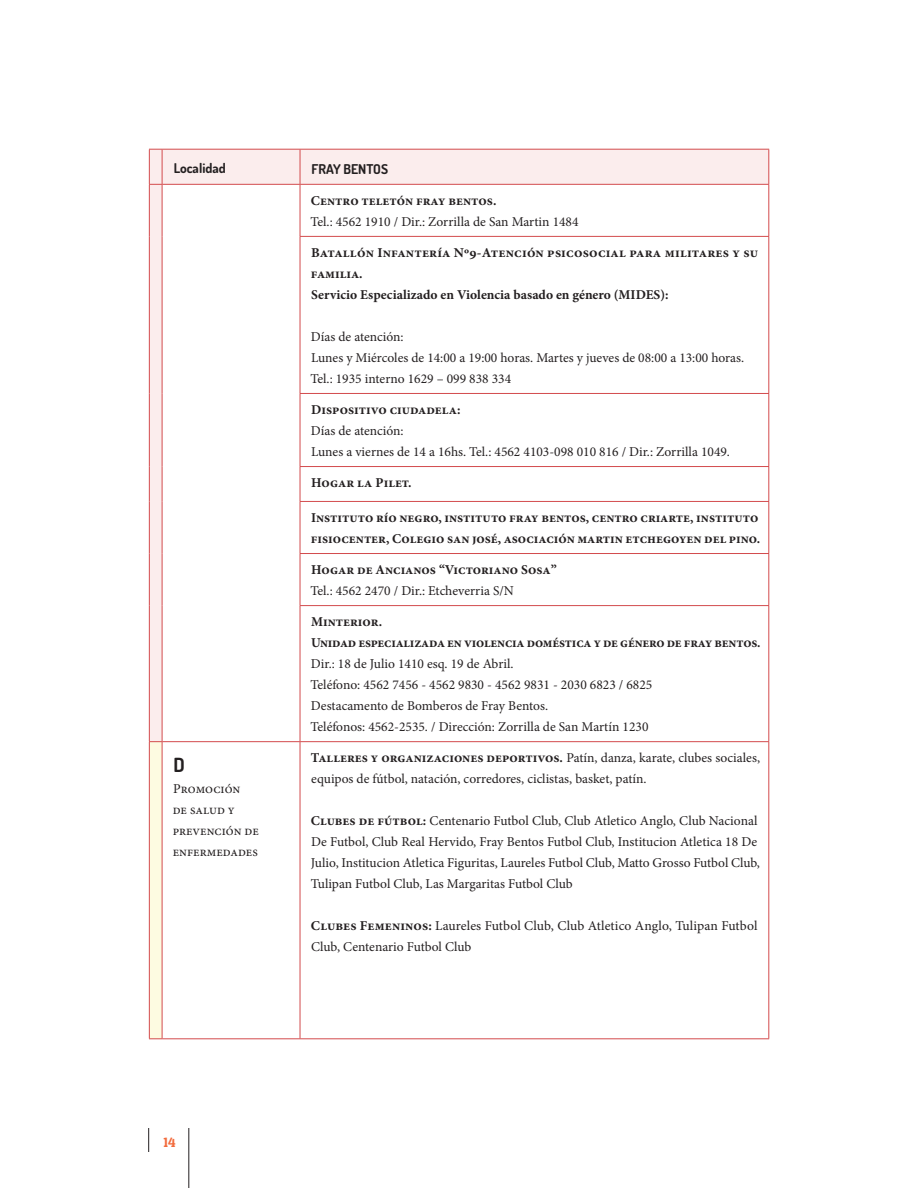
<style>
.page{position:relative;width:918px;height:1188px;background:#fff}
.page>*{position:absolute;margin:0;border:0;box-sizing:border-box;transform-origin:0 0}
.Texto_Interno{font:19.5px "Dosis";color:#231f20}
.Texto_Interno-2{font:13.5px/21px "Minion Pro";color:#231f20}
.Texto_Interno-3{font:700 13.5px/21px "Minion Pro";color:#231f20}
.Texto_Interno-4{font:13.5px "Dosis";color:#231f20}
.t1{font:13.5px "Patua One";color:#f26b3d}
.s1{font-weight:700}
</style>
<div class="page">
<svg style="left:148px;top:1128px;width:1px;height:24px"></svg>
<hr style="left:189px;top:1128px;width:1px;height:60px;background:#231f20">
<div style="left:149px;top:184px;width:13px;height:558px;background:#fbeded"></div>
<div style="left:149px;top:742px;width:13px;height:297px;background:#fdfbe1"></div>
<svg style="left:149px;top:149px;width:620px;height:36px;background:#f9e7e7"></svg>
<hr style="left:162px;top:184px;width:138px;height:1px;background:#d34b4d">
<hr style="left:300px;top:184px;width:469px;height:1px;background:#d34b4d">
<hr style="left:300px;top:185px;width:1px;height:51px;background:#d34b4d">
<hr style="left:768px;top:185px;width:1px;height:51px;background:#d34b4d">
<hr style="left:300px;top:236px;width:469px;height:1px;background:#d34b4d">
<hr style="left:300px;top:237px;width:1px;height:156px;background:#d34b4d">
<hr style="left:768px;top:237px;width:1px;height:156px;background:#d34b4d">
<hr style="left:300px;top:393px;width:469px;height:1px;background:#d34b4d">
<hr style="left:300px;top:394px;width:1px;height:72px;background:#d34b4d">
<hr style="left:768px;top:394px;width:1px;height:72px;background:#d34b4d">
<hr style="left:300px;top:466px;width:469px;height:1px;background:#d34b4d">
<hr style="left:300px;top:467px;width:1px;height:34px;background:#d34b4d">
<hr style="left:768px;top:467px;width:1px;height:34px;background:#d34b4d">
<hr style="left:300px;top:501px;width:469px;height:1px;background:#d34b4d">
<hr style="left:300px;top:502px;width:1px;height:51px;background:#d34b4d">
<hr style="left:768px;top:502px;width:1px;height:51px;background:#d34b4d">
<hr style="left:300px;top:553px;width:469px;height:1px;background:#d34b4d">
<hr style="left:300px;top:554px;width:1px;height:51px;background:#d34b4d">
<hr style="left:768px;top:554px;width:1px;height:51px;background:#d34b4d">
<hr style="left:300px;top:605px;width:469px;height:1px;background:#d34b4d">
<hr style="left:300px;top:606px;width:1px;height:135px;background:#d34b4d">
<hr style="left:768px;top:606px;width:1px;height:135px;background:#d34b4d">
<hr style="left:149px;top:742px;width:1px;height:296px;background:#d34b4d">
<hr style="left:162px;top:741px;width:138px;height:1px;background:#d34b4d">
<hr style="left:162px;top:742px;width:1px;height:296px;background:#d34b4d">
<hr style="left:300px;top:741px;width:469px;height:1px;background:#d34b4d">
<hr style="left:300px;top:742px;width:1px;height:296px;background:#d34b4d">
<hr style="left:768px;top:742px;width:1px;height:296px;background:#d34b4d">
<hr style="left:162px;top:1038px;width:138px;height:1px;background:#d34b4d">
<hr style="left:300px;top:1038px;width:469px;height:1px;background:#d34b4d">
<hr style="left:149px;top:185px;width:1px;height:51px;background:#d34b4d">
<hr style="left:162px;top:185px;width:1px;height:51px;background:#d34b4d">
<hr style="left:149px;top:236px;width:1px;height:157px;background:#d34b4d">
<hr style="left:162px;top:236px;width:1px;height:157px;background:#d34b4d">
<hr style="left:149px;top:393px;width:1px;height:74px;background:#d34b4d">
<hr style="left:162px;top:393px;width:1px;height:74px;background:#d34b4d">
<hr style="left:149px;top:467px;width:1px;height:34px;background:#d34b4d">
<hr style="left:162px;top:467px;width:1px;height:34px;background:#d34b4d">
<hr style="left:149px;top:501px;width:1px;height:53px;background:#d34b4d">
<hr style="left:162px;top:501px;width:1px;height:53px;background:#d34b4d">
<hr style="left:149px;top:554px;width:1px;height:52px;background:#d34b4d">
<hr style="left:162px;top:554px;width:1px;height:52px;background:#d34b4d">
<hr style="left:149px;top:606px;width:1px;height:135px;background:#d34b4d">
<hr style="left:162px;top:606px;width:1px;height:135px;background:#d34b4d">
<svg style="left:149px;top:741px;width:13px;height:1px"></svg>
<svg style="left:149px;top:1038px;width:13px;height:1px"></svg>
<p class="Texto_Interno-4" style="left:174px;top:159px;width:54px">Localidad</p>
<p class="Texto_Interno-4" style="left:312px;top:159px;width:78px">FRAY BENTOS</p>
<p class="Texto_Interno-3" style="left:311px;top:190px;width:187px">Centro teletón fray bentos.</p>
<p class="Texto_Interno-2" style="left:311px;top:211px;width:270px">Tel.: 4562 1910 / Dir.: Zorrilla de San Martin 1484</p>
<p class="Texto_Interno-3" style="left:311px;top:242px;width:449px">Batallón Infantería Nº9-Atención psicosocial para militares y su familia.</p>
<p class="Texto_Interno-3" style="left:311px;top:284px;width:359px">Servicio Especializado en Violencia basado en género (MIDES):</p>
<p class="Texto_Interno-2" style="left:311px;top:326px;width:94px">Días de atención:</p>
<p class="Texto_Interno-2" style="left:311px;top:347px;width:435px">Lunes y Miércoles de 14:00 a 19:00 horas. Martes y jueves de 08:00 a 13:00 horas.</p>
<p class="Texto_Interno-2" style="left:311px;top:368px;width:202px">Tel.: 1935 interno 1629 – 099 838 334</p>
<p class="Texto_Interno-3" style="left:311px;top:399px;width:151px">Dispositivo ciudadela:</p>
<p class="Texto_Interno-2" style="left:311px;top:420px;width:94px">Días de atención:</p>
<p class="Texto_Interno-2" style="left:311px;top:441px;width:420px">Lunes a viernes de 14 a 16hs. Tel.: 4562 4103-098 010 816 / Dir.: Zorrilla 1049.</p>
<p class="Texto_Interno-3" style="left:311px;top:472px;width:102px">Hogar la Pilet.</p>
<p class="Texto_Interno-3" style="left:311px;top:507px;width:451px">Instituto río negro, instituto fray bentos, centro criarte, instituto fisiocenter, Colegio san josé, asociación martin etchegoyen del pino.</p>
<p class="Texto_Interno-3" style="left:311px;top:559px;width:247px">Hogar de Ancianos “Victoriano Sosa”</p>
<p class="Texto_Interno-2" style="left:311px;top:580px;width:205px">Tel.: 4562 2470 / Dir.: Etcheverria S/N</p>
<p class="Texto_Interno-3" style="left:311px;top:611px;width:73px">Minterior.</p>
<p class="Texto_Interno-3" style="left:311px;top:632px;width:451px">Unidad especializada en violencia doméstica y de género de fray bentos.</p>
<p class="Texto_Interno-2" style="left:311px;top:653px;width:204px">Dir.: 18 de Julio 1410 esq. 19 de Abril.</p>
<p class="Texto_Interno-2" style="left:311px;top:674px;width:343px">Teléfono: 4562 7456 - 4562 9830 - 4562 9831 - 2030 6823 / 6825</p>
<p class="Texto_Interno-2" style="left:311px;top:695px;width:239px">Destacamento de Bomberos de Fray Bentos.</p>
<p class="Texto_Interno-2" style="left:311px;top:716px;width:339px">Teléfonos: 4562-2535. / Dirección: Zorrilla de San Martín 1230</p>
<p class="Texto_Interno" style="left:174px;top:751px;width:13px">D</p>
<p class="Texto_Interno-2" style="left:173px;top:778px;width:69px">Promoción</p>
<p class="Texto_Interno-2" style="left:173px;top:799px;width:64px">de salud y</p>
<p class="Texto_Interno-2" style="left:173px;top:820px;width:88px">prevención de</p>
<p class="Texto_Interno-2" style="left:173px;top:841px;width:87px">enfermedades</p>
<p class="Texto_Interno-2" style="left:311px;top:747px;width:451px"><span class="s1">Talleres y organizaciones deportivos.</span> Patín, danza, karate, clubes sociales, equipos de fútbol, natación, corredores, ciclistas, basket, patín.</p>
<p class="Texto_Interno-2" style="left:311px;top:810px;width:451px"><span class="s1">Clubes de fútbol:</span> Centenario Futbol Club, Club Atletico Anglo, Club Nacional De Futbol, Club Real Hervido, Fray Bentos Futbol Club, Institucion Atletica 18 De Julio, Institucion Atletica Figuritas, Laureles Futbol Club, Matto Grosso Futbol Club, Tulipan Futbol Club, Las Margaritas Futbol Club</p>
<p class="Texto_Interno-2" style="left:311px;top:915px;width:448px"><span class="s1">Clubes Femeninos:</span> Laureles Futbol Club, Club Atletico Anglo, Tulipan Futbol<br>Club, Centenario Futbol Club</p>
<p class="t1" style="left:163px;top:1133px;width:14px">14</p>
</div>
